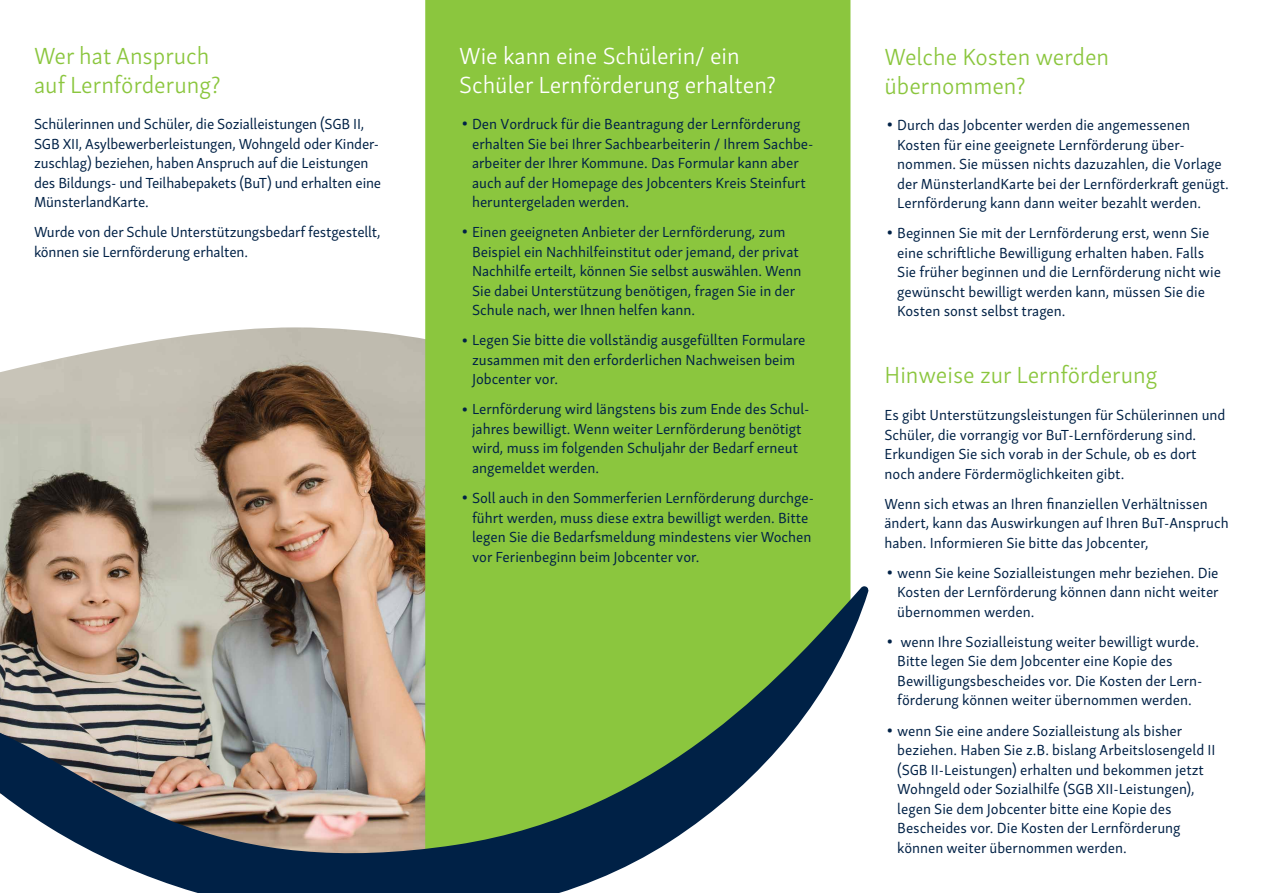
<style>
.page{position:relative;width:1263px;height:893px;background:#fff}
.page>*{position:absolute;margin:0;border:0;box-sizing:border-box;transform-origin:0 0}
.t1{font:300 24px/28.8px "Skolar Sans Latn";color:#8bc63e}
.t2{font:300 24px/28.8px "Skolar Sans Latn";color:#fff}
.t3{font:15px/19.5px "Skolar Sans Latn";color:#002146}
.s1{font-size:18px}
</style>
<div class="page">
<img style="left:0;top:327px;width:425px;height:259px">
<div style="left:425px;top:0;width:425px;height:586px;background:#8bc63e"></div>
<svg style="left:0;top:586px;width:869px;height:307px;background:#8c9d79"></svg>
<h1 class="t1" style="left:34px;top:39px;width:188px">Wer hat Anspruch auf Lernförderung?</h1>
<p class="t3" style="left:34px;top:113px;width:349px">Schülerinnen und Schüler, die Sozialleistungen (SGB II, SGB XII, Asylbewerberleistungen, Wohngeld oder Kinder&shy;zuschlag) beziehen, haben Anspruch auf die Leistungen des Bildungs- und Teilhabepakets (BuT) und erhalten eine MünsterlandKarte.</p>
<p class="t3" style="left:34px;top:221px;width:348px">Wurde von der Schule Unterstützungsbedarf festgestellt, können sie Lernförderung erhalten.</p>
<h1 class="t2" style="left:459px;top:39px;width:318px">Wie kann eine Schülerin/ ein<br>Schüler Lernförderung erhalten?</h1>
<p class="t3" style="left:472px;top:113px;width:343px;text-indent:-11px"><span class="s1">•</span> Den Vordruck für die Beantragung der Lernförderung erhalten Sie bei Ihrer Sachbearbeiterin / Ihrem Sachbe&shy;arbeiter der Ihrer Kommune. Das Formular kann aber auch auf der Homepage des Jobcenters Kreis Steinfurt heruntergeladen werden.</p>
<p class="t3" style="left:472px;top:221px;width:331px;text-indent:-11px"><span class="s1">•</span> Einen geeigneten Anbieter der Lernförderung, zum Beispiel ein Nachhilfeinstitut oder jemand, der privat Nachhilfe erteilt, können Sie selbst auswählen. Wenn Sie dabei Unterstützung benötigen, fragen Sie in der Schule nach, wer Ihnen helfen kann.</p>
<p class="t3" style="left:472px;top:329px;width:335px;text-indent:-11px"><span class="s1">•</span> Legen Sie bitte die vollständig ausgefüllten Formulare zusammen mit den erforderlichen Nachweisen beim<br>Jobcenter vor.</p>
<p class="t3" style="left:472px;top:398px;width:339px;text-indent:-11px"><span class="s1">•</span> Lernförderung wird längstens bis zum Ende des Schul&shy;jahres bewilligt. Wenn weiter Lernförderung benötigt wird, muss im folgenden Schuljahr der Bedarf erneut angemeldet werden.</p>
<p class="t3" style="left:472px;top:487px;width:343px;text-indent:-11px"><span class="s1">•</span> Soll auch in den Sommerferien Lernförderung durchge&shy;führt werden, muss diese extra bewilligt werden. Bitte legen Sie die Bedarfsmeldung mindestens vier Wochen vor Ferienbeginn beim Jobcenter vor.</p>
<h1 class="t1" style="left:884px;top:41px;width:226px">Welche Kosten werden übernommen?</h1>
<p class="t3" style="left:897px;top:114px;width:333px;text-indent:-11px"><span class="s1">•</span> Durch das Jobcenter werden die angemessenen Kosten für eine geeignete Lernförderung über&shy;nommen. Sie müssen nichts dazuzahlen, die Vorlage der MünsterlandKarte bei der Lernförderkraft genügt.<br>Lernförderung kann dann weiter bezahlt werden.</p>
<p class="t3" style="left:897px;top:222px;width:325px;text-indent:-11px"><span class="s1">•</span> Beginnen Sie mit der Lernförderung erst, wenn Sie eine schriftliche Bewilligung erhalten haben. Falls Sie früher beginnen und die Lernförderung nicht wie gewünscht bewilligt werden kann, müssen Sie die Kosten sonst selbst tragen.</p>
<h1 class="t1" style="left:884px;top:359px;width:274px">Hinweise zur Lernförderung</h1>
<p class="t3" style="left:884px;top:404px;width:342px">Es gibt Unterstützungsleistungen für Schülerinnen und Schüler, die vorrangig vor BuT-Lernförderung sind.<br>Erkundigen Sie sich vorab in der Schule, ob es dort noch andere Fördermöglichkeiten gibt.</p>
<p class="t3" style="left:884px;top:493px;width:346px">Wenn sich etwas an Ihren finanziellen Verhältnissen ändert, kann das Auswirkungen auf Ihren BuT-Anspruch haben. Informieren Sie bitte das Jobcenter,</p>
<p class="t3" style="left:897px;top:562px;width:323px;text-align:justify;text-indent:-11px"><span class="s1">•</span> wenn Sie keine Sozialleistungen mehr beziehen. Die Kosten der Lernförderung können dann nicht weiter übernommen werden.</p>
<p class="t3" style="left:897px;top:631px;width:307px;text-indent:-11px"><span class="s1">•</span> wenn Ihre Sozialleistung weiter bewilligt wurde.<br>Bitte legen Sie dem Jobcenter eine Kopie des Bewilligungsbescheides vor. Die Kosten der Lern&shy;förderung können weiter übernommen werden.</p>
<p class="t3" style="left:897px;top:719px;width:320px;text-indent:-11px"><span class="s1">•</span> wenn Sie eine andere Sozialleistung als bisher beziehen. Haben Sie z.B. bislang Arbeitslosengeld II (SGB II-Leistungen) erhalten und bekommen jetzt Wohngeld oder Sozialhilfe (SGB XII-Leistungen), legen Sie dem Jobcenter bitte eine Kopie des Bescheides vor. Die Kosten der Lernförderung können weiter übernommen werden.</p>
</div>
